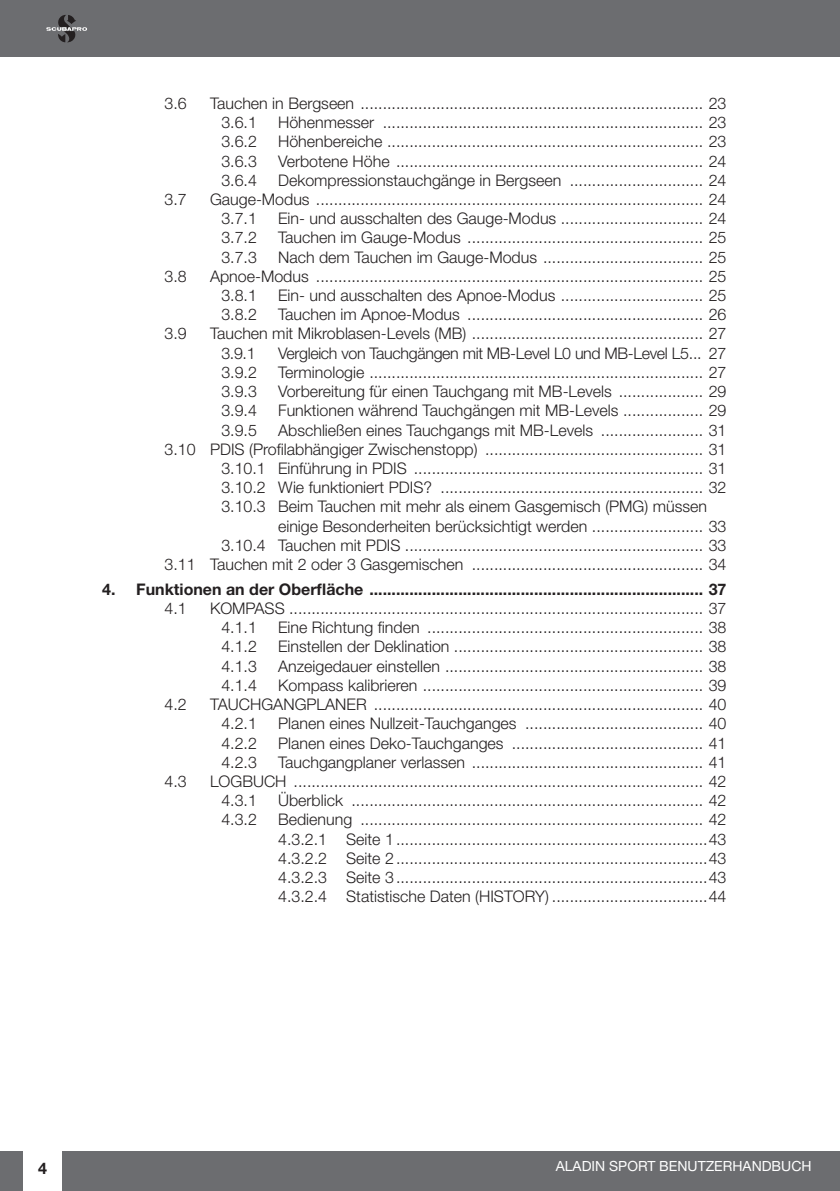
<style>
.page{position:relative;width:840px;height:1191px;background:#fff}
.page>*{position:absolute;margin:0;border:0;box-sizing:border-box;transform-origin:0 0}
.t1{font:300 16px/19.2px "Helvetica Neue";color:#231f20}
.t2{font:700 16px "Helvetica Neue";color:#231f20}
.t3{font:300 16px "Helvetica Neue";letter-spacing:-.02em;color:#231f20}
.t4{font:14px "Helvetica Neue";color:#fff}
</style>
<div class="page">
<hr style="left:839px;top:0;width:1px;height:57px;background:#6c6d70">
<div style="left:62px;top:1151px;width:777px;height:40px;background:#6c6d70"></div>
<hr style="left:839px;top:1151px;width:1px;height:40px;background:#6c6d70">
<div style="left:0;top:1151px;width:23px;height:40px;background:#6c6d70"></div>
<div style="left:0;top:0;width:839px;height:57px;background:#6c6d70"></div>
<svg style="left:46px;top:15px;width:41px;height:27px"></svg>
<p class="t1" style="left:164px;top:93px;width:24px">3.6</p>
<p class="t1" style="left:210px;top:93px;width:517px">Tauchen in Bergseen ............................................................................. 23</p>
<p class="t1" style="left:221px;top:113px;width:37px">3.6.1</p>
<p class="t1" style="left:278px;top:113px;width:449px">Höhenmesser ........................................................................ 23</p>
<p class="t1" style="left:221px;top:132px;width:37px">3.6.2</p>
<p class="t1" style="left:278px;top:132px;width:449px">Höhenbereiche ....................................................................... 23</p>
<p class="t1" style="left:221px;top:151px;width:37px">3.6.3</p>
<p class="t1" style="left:278px;top:151px;width:449px">Verbotene Höhe ..................................................................... 24</p>
<p class="t1" style="left:221px;top:170px;width:37px">3.6.4</p>
<p class="t1" style="left:278px;top:170px;width:449px">Dekompressionstauchgänge in Bergseen .............................. 24</p>
<p class="t1" style="left:164px;top:189px;width:24px">3.7</p>
<p class="t1" style="left:210px;top:189px;width:517px">Gauge-Modus ....................................................................................... 24</p>
<p class="t1" style="left:221px;top:209px;width:37px">3.7.1</p>
<p class="t1" style="left:278px;top:209px;width:449px">Ein- und ausschalten des Gauge-Modus ................................ 24</p>
<p class="t1" style="left:221px;top:228px;width:37px">3.7.2</p>
<p class="t1" style="left:278px;top:228px;width:449px">Tauchen im Gauge-Modus ..................................................... 25</p>
<p class="t1" style="left:221px;top:247px;width:37px">3.7.3</p>
<p class="t1" style="left:278px;top:247px;width:449px">Nach dem Tauchen im Gauge-Modus .................................... 25</p>
<p class="t1" style="left:164px;top:266px;width:24px">3.8</p>
<p class="t1" style="left:210px;top:266px;width:517px">Apnoe-Modus ....................................................................................... 25</p>
<p class="t1" style="left:221px;top:285px;width:37px">3.8.1</p>
<p class="t1" style="left:278px;top:285px;width:449px">Ein- und ausschalten des Apnoe-Modus ................................ 25</p>
<p class="t1" style="left:221px;top:305px;width:37px">3.8.2</p>
<p class="t1" style="left:278px;top:305px;width:449px">Tauchen im Apnoe-Modus ..................................................... 26</p>
<p class="t1" style="left:164px;top:324px;width:24px">3.9</p>
<p class="t1" style="left:210px;top:324px;width:517px">Tauchen mit Mikroblasen-Levels (MB) .................................................... 27</p>
<p class="t1" style="left:221px;top:343px;width:36px">3.9.1</p>
<p class="t3" style="left:278px;top:343px;width:449px">Vergleich von Tauchgängen mit MB-Level L0 und MB-Level L5... 27</p>
<p class="t1" style="left:221px;top:362px;width:37px">3.9.2</p>
<p class="t1" style="left:278px;top:362px;width:449px">Terminologie ........................................................................... 27</p>
<p class="t1" style="left:221px;top:381px;width:37px">3.9.3</p>
<p class="t1" style="left:278px;top:381px;width:449px">Vorbereitung für einen Tauchgang mit MB-Levels ................... 29</p>
<p class="t1" style="left:221px;top:401px;width:37px">3.9.4</p>
<p class="t1" style="left:278px;top:401px;width:449px">Funktionen während Tauchgängen mit MB-Levels .................. 29</p>
<p class="t1" style="left:221px;top:420px;width:37px">3.9.5</p>
<p class="t1" style="left:278px;top:420px;width:449px">Abschließen eines Tauchgangs mit MB-Levels ....................... 31</p>
<p class="t1" style="left:164px;top:439px;width:563px">3.10 PDIS (Profilabhängiger Zwischenstopp) ................................................. 31</p>
<p class="t1" style="left:221px;top:458px;width:506px">3.10.1 Einführung in PDIS ................................................................. 31</p>
<p class="t1" style="left:221px;top:477px;width:506px">3.10.2 Wie funktioniert PDIS? ........................................................... 32</p>
<p class="t1" style="left:278px;top:497px;width:449px;text-indent:-57px">3.10.3 Beim Tauchen mit mehr als einem Gasgemisch (PMG) müssen einige Besonderheiten berücksichtigt werden ......................... 33</p>
<p class="t1" style="left:221px;top:535px;width:506px">3.10.4 Tauchen mit PDIS ................................................................... 33</p>
<p class="t1" style="left:164px;top:554px;width:563px">3.11 Tauchen mit 2 oder 3 Gasgemischen .................................................... 34</p>
<p class="t2" style="left:102px;top:579px;width:625px">4. Funktionen an der Oberfläche ........................................................................... 37</p>
<p class="t1" style="left:164px;top:598px;width:24px">4.1</p>
<p class="t1" style="left:210px;top:598px;width:517px">KOMPASS ............................................................................................. 37</p>
<p class="t1" style="left:221px;top:617px;width:37px">4.1.1</p>
<p class="t1" style="left:278px;top:617px;width:449px">Eine Richtung finden .............................................................. 38</p>
<p class="t1" style="left:221px;top:637px;width:37px">4.1.2</p>
<p class="t1" style="left:278px;top:637px;width:449px">Einstellen der Deklination ........................................................ 38</p>
<p class="t1" style="left:221px;top:656px;width:37px">4.1.3</p>
<p class="t1" style="left:278px;top:656px;width:449px">Anzeigedauer einstellen .......................................................... 38</p>
<p class="t1" style="left:221px;top:675px;width:37px">4.1.4</p>
<p class="t1" style="left:278px;top:675px;width:449px">Kompass kalibrieren ............................................................... 39</p>
<p class="t1" style="left:164px;top:694px;width:24px">4.2</p>
<p class="t1" style="left:210px;top:694px;width:517px">TAUCHGANGPLANER .......................................................................... 40</p>
<p class="t1" style="left:221px;top:713px;width:37px">4.2.1</p>
<p class="t1" style="left:278px;top:713px;width:449px">Planen eines Nullzeit-Tauchganges ........................................ 40</p>
<p class="t1" style="left:221px;top:733px;width:37px">4.2.2</p>
<p class="t1" style="left:278px;top:733px;width:449px">Planen eines Deko-Tauchganges ........................................... 41</p>
<p class="t1" style="left:221px;top:752px;width:37px">4.2.3</p>
<p class="t1" style="left:278px;top:752px;width:449px">Tauchgangplaner verlassen .................................................... 41</p>
<p class="t1" style="left:164px;top:771px;width:24px">4.3</p>
<p class="t1" style="left:210px;top:771px;width:517px">LOGBUCH ............................................................................................ 42</p>
<p class="t1" style="left:221px;top:790px;width:37px">4.3.1</p>
<p class="t1" style="left:278px;top:790px;width:449px">Überblick ............................................................................... 42</p>
<p class="t1" style="left:221px;top:809px;width:37px">4.3.2</p>
<p class="t1" style="left:278px;top:809px;width:449px">Bedienung ............................................................................. 42</p>
<p class="t1" style="left:278px;top:829px;width:449px">4.3.2.1 Seite 1......................................................................43</p>
<p class="t1" style="left:278px;top:848px;width:449px">4.3.2.2 Seite 2......................................................................43</p>
<p class="t1" style="left:278px;top:867px;width:449px">4.3.2.3 Seite 3......................................................................43</p>
<p class="t1" style="left:278px;top:886px;width:449px">4.3.2.4 Statistische Daten (HISTORY) ...................................44</p>
<p class="t2" style="left:38px;top:1158px;width:10px">4</p>
<p class="t4" style="left:555px;top:1157px;width:257px">ALADIN SPORT BENUTZERHANDBUCH</p>
</div>
